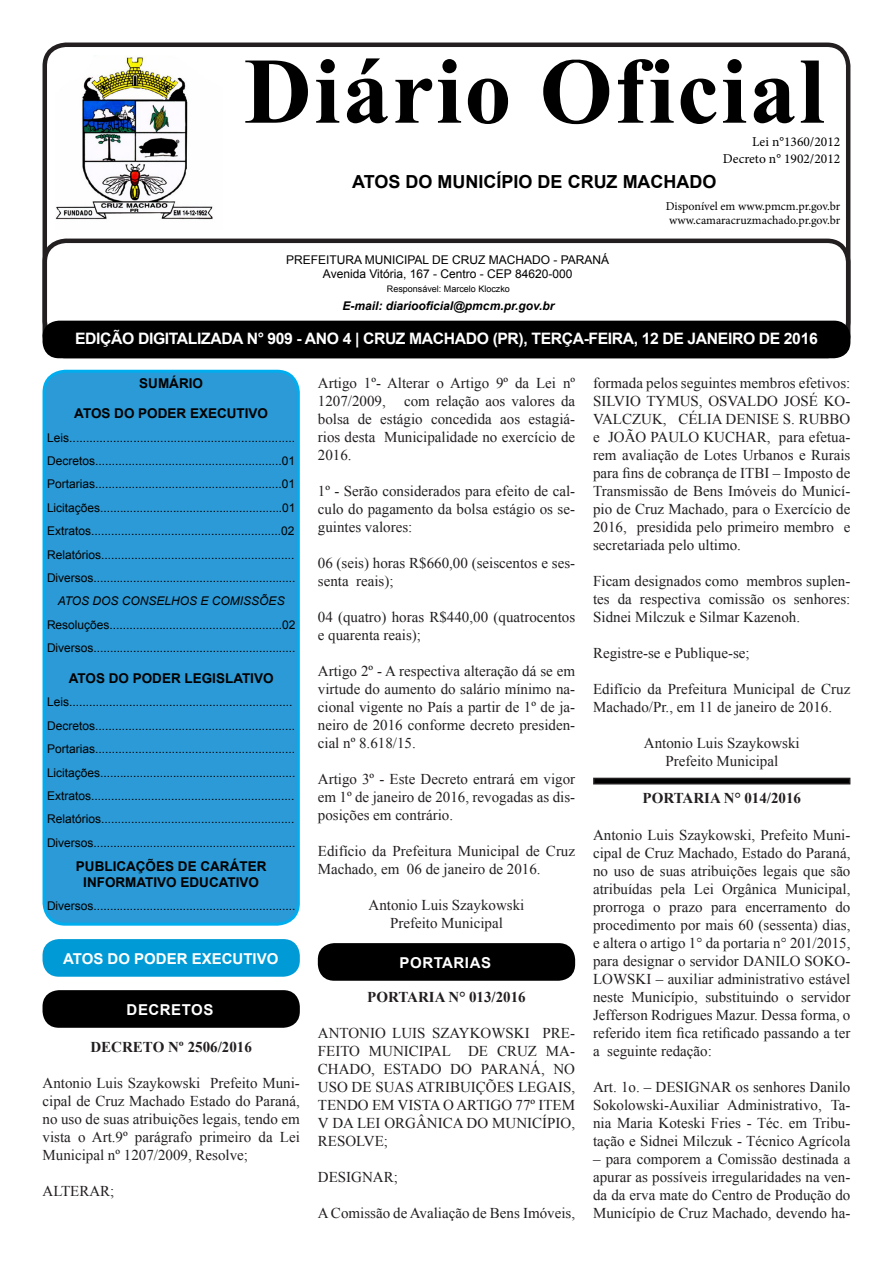
<style>
.page{position:relative;width:893px;height:1263px;background:#fff}
.page>*{position:absolute;margin:0;border:0;box-sizing:border-box;transform-origin:0 0}
.t1{font:700 93.9px "Times New Roman";letter-spacing:.025em;color:#000}
.t2{font:700 18px "Arial";color:#000}
.t3{font:700 15.75px "Arial";letter-spacing:-.025em;color:#fff}
.t4{font:15px/18px "Times New Roman";color:#231f20;text-align:justify}
.t5{font:700 15px "Times New Roman";color:#231f20}
.t6{font:700 15px "Arial";color:#fff}
.t7{font:700 15px "Arial";letter-spacing:.035em;color:#fff}
.t8{font:700 13.5px "Arial";color:#000}
.t9{font:13.5px "Minion Pro";color:#000}
.t10{font:12px "Arial";color:#000}
.t11{font:12px "Minion Pro";letter-spacing:-.005em;color:#000}
.t12{font:italic 700 12px "Arial";color:#000}
.t13{font:italic 12px "Arial";color:#000}
.t14{font:9px "Arial";color:#000}
</style>
<div class="page">
<div style="left:43px;top:43px;width:807px;height:301px;border:4px solid #231f20;border-radius:21px"></div>
<div style="left:43px;top:239px;width:807px;height:119px;border:4px solid #231f20;border-radius:21px"></div>
<div style="left:44px;top:371px;width:254px;height:553px;background:#2b9ad6;border-radius:21px"></div>
<div style="left:43px;top:370px;width:257px;height:556px;border:3px solid #00aeef;border-radius:21px"></div>
<div style="left:43px;top:321px;width:807px;height:37px;background:#000;border-radius:16px"></div>
<img style="left:55px;top:55px;width:158px;height:165px">
<div style="left:43px;top:939px;width:257px;height:38px;background:#009bd6;border-radius:16px"></div>
<div style="left:43px;top:990px;width:257px;height:38px;background:#000;border-radius:16px"></div>
<div style="left:318px;top:943px;width:257px;height:38px;background:#000;border-radius:16px"></div>
<svg style="left:593px;top:777px;width:258px;height:8px;background:#333232"></svg>
<p class="t1" style="left:244px;top:24px;width:582px">Diário Oficial</p>
<p class="t9" style="left:752px;top:133px;width:90px">Lei n°1360/2012</p>
<p class="t9" style="left:723px;top:149px;width:119px">Decreto n° 1902/2012</p>
<p class="t2" style="left:352px;top:169px;width:366px">ATOS DO MUNICÍPIO DE CRUZ MACHADO</p>
<p class="t11" style="left:666px;top:198px;width:176px">Disponível em www.pmcm.pr.gov.br</p>
<p class="t11" style="left:669px;top:212px;width:173px">www.camaracruzmachado.pr.gov.br</p>
<p class="t10" style="left:286px;top:251px;width:325px">PREFEITURA MUNICIPAL DE CRUZ MACHADO - PARANÁ</p>
<p class="t10" style="left:323px;top:266px;width:251px">Avenida Vitória, 167 - Centro - CEP 84620-000</p>
<p class="t14" style="left:387px;top:282px;width:125px">Responsável: Marcelo Kloczko</p>
<p class="t12" style="left:343px;top:298px;width:213px">E-mail: diariooficial@pmcm.pr.gov.br</p>
<p class="t3" style="left:75px;top:327px;width:744px">EDIÇÃO DIGITALIZADA N° 909 - ANO 4 | CRUZ MACHADO (PR), TERÇA-FEIRA, 12 DE JANEIRO DE 2016</p>
<p class="t8" style="left:139px;top:373px;width:65px">SUMÁRIO</p>
<p class="t8" style="left:74px;top:404px;width:195px">ATOS DO PODER EXECUTIVO</p>
<p class="t10" style="left:47px;top:429px;width:250px">Leis...................................................................</p>
<p class="t10" style="left:47px;top:453px;width:250px">Decretos........................................................01</p>
<p class="t10" style="left:47px;top:476px;width:250px">Portarias........................................................01</p>
<p class="t10" style="left:47px;top:499px;width:250px">Licitações.......................................................01</p>
<p class="t10" style="left:47px;top:523px;width:249px">Extratos.........................................................02</p>
<p class="t10" style="left:47px;top:546px;width:249px">Relatórios..........................................................</p>
<p class="t10" style="left:47px;top:570px;width:250px">Diversos.............................................................</p>
<p class="t13" style="left:58px;top:593px;width:228px">ATOS DOS CONSELHOS E COMISSÕES</p>
<p class="t10" style="left:47px;top:616px;width:250px">Resoluções....................................................02</p>
<p class="t10" style="left:47px;top:640px;width:250px">Diversos.............................................................</p>
<p class="t8" style="left:69px;top:669px;width:206px">ATOS DO PODER LEGISLATIVO</p>
<p class="t10" style="left:47px;top:694px;width:247px">Leis...................................................................</p>
<p class="t10" style="left:47px;top:717px;width:250px">Decretos............................................................</p>
<p class="t10" style="left:47px;top:741px;width:250px">Portarias............................................................</p>
<p class="t10" style="left:47px;top:764px;width:250px">Licitações...........................................................</p>
<p class="t10" style="left:47px;top:787px;width:249px">Extratos.............................................................</p>
<p class="t10" style="left:47px;top:811px;width:249px">Relatórios..........................................................</p>
<p class="t10" style="left:47px;top:834px;width:250px">Diversos.............................................................</p>
<p class="t8" style="left:76px;top:856px;width:192px">PUBLICAÇÕES DE CARÁTER</p>
<p class="t8" style="left:83px;top:873px;width:177px">INFORMATIVO EDUCATIVO</p>
<p class="t10" style="left:47px;top:898px;width:250px">Diversos.............................................................</p>
<p class="t4" style="left:318px;top:374px;width:259px">Artigo 1º- Alterar o Artigo 9º da Lei nº 1207/2009, com relação aos valores da bolsa de estágio concedida aos estagiá&shy;rios desta Municipalidade no exercício de 2016.</p>
<p class="t4" style="left:318px;top:482px;width:259px">1º - Serão considerados para efeito de cal&shy;culo do pagamento da bolsa estágio os se&shy;guintes valores:</p>
<p class="t4" style="left:318px;top:554px;width:259px">06 (seis) horas R$660,00 (seiscentos e ses&shy;senta reais);</p>
<p class="t4" style="left:318px;top:608px;width:259px">04 (quatro) horas R$440,00 (quatrocentos e quarenta reais);</p>
<p class="t4" style="left:318px;top:662px;width:259px">Artigo 2º - A respectiva alteração dá se em virtude do aumento do salário mínimo na&shy;cional vigente no País a partir de 1º de ja&shy;neiro de 2016 conforme decreto presiden&shy;cial nº 8.618/15.</p>
<p class="t4" style="left:318px;top:770px;width:259px">Artigo 3º - Este Decreto entrará em vigor em 1º de janeiro de 2016, revogadas as dis&shy;posições em contrário.</p>
<p class="t4" style="left:318px;top:842px;width:259px">Edifício da Prefeitura Municipal de Cruz<br>Machado, em 06 de janeiro de 2016.</p>
<p class="t4" style="left:369px;top:896px;width:157px">Antonio Luis Szaykowski</p>
<p class="t4" style="left:390px;top:914px;width:114px">Prefeito Municipal</p>
<p class="t7" style="left:400px;top:952px;width:93px">PORTARIAS</p>
<p class="t5" style="left:367px;top:986px;width:160px">PORTARIA N° 013/2016</p>
<p class="t4" style="left:318px;top:1024px;width:259px">ANTONIO LUIS SZAYKOWSKI PRE-FEITO MUNICIPAL DE CRUZ MA-CHADO, ESTADO DO PARANÁ, NO USO DE SUAS ATRIBUIÇÕES LEGAIS, TENDO EM VISTA O ARTIGO 77º ITEM V DA LEI ORGÂNICA DO MUNICÍPIO, RESOLVE;</p>
<p class="t4" style="left:318px;top:1168px;width:81px">DESIGNAR;</p>
<p class="t4" style="left:318px;top:1204px;width:259px">A Comissão de Avaliação de Bens Imóveis,</p>
<p class="t4" style="left:593px;top:374px;width:259px">formada pelos seguintes membros efetivos:<br>SILVIO TYMUS, OSVALDO JOSÉ KO-VALCZUK, CÉLIA DENISE S. RUBBO e JOÃO PAULO KUCHAR, para efetua&shy;rem avaliação de Lotes Urbanos e Rurais para fins de cobrança de ITBI – Imposto de Transmissão de Bens Imóveis do Municí&shy;pio de Cruz Machado, para o Exercício de 2016, presidida pelo primeiro membro e secretariada pelo ultimo.</p>
<p class="t4" style="left:593px;top:572px;width:259px">Ficam designados como membros suplen&shy;tes da respectiva comissão os senhores:<br>Sidnei Milczuk e Silmar Kazenoh.</p>
<p class="t4" style="left:593px;top:644px;width:158px">Registre-se e Publique-se;</p>
<p class="t4" style="left:593px;top:680px;width:259px">Edifício da Prefeitura Municipal de Cruz<br>Machado/Pr., em 11 de janeiro de 2016.</p>
<p class="t4" style="left:644px;top:734px;width:157px">Antonio Luis Szaykowski</p>
<p class="t4" style="left:665px;top:752px;width:114px">Prefeito Municipal</p>
<p class="t5" style="left:642px;top:788px;width:160px">PORTARIA N° 014/2016</p>
<p class="t4" style="left:593px;top:825px;width:259px">Antonio Luis Szaykowski, Prefeito Muni&shy;cipal de Cruz Machado, Estado do Paraná, no uso de suas atribuições legais que são atribuídas pela Lei Orgânica Municipal, prorroga o prazo para encerramento do procedimento por mais 60 (sessenta) dias, e altera o artigo 1° da portaria n° 201/2015, para designar o servidor DANILO SOKO-LOWSKI – auxiliar administrativo estável neste Município, substituindo o servidor Jefferson Rodrigues Mazur. Dessa forma, o referido item fica retificado passando a ter a seguinte redação:</p>
<p class="t4" style="left:593px;top:1077px;width:259px">Art. 1o. – DESIGNAR os senhores Danilo Sokolowski-Auxiliar Administrativo, Ta&shy;nia Maria Koteski Fries - Téc. em Tribu&shy;tação e Sidnei Milczuk - Técnico Agrícola</p>
<p class="t4" style="left:593px;top:1149px;width:259px">– para comporem a Comissão destinada a apurar as possíveis irregularidades na ven&shy;da da erva mate do Centro de Produção do Município de Cruz Machado, devendo ha-</p>
<p class="t6" style="left:63px;top:948px;width:217px">ATOS DO PODER EXECUTIVO</p>
<p class="t7" style="left:127px;top:999px;width:88px">DECRETOS</p>
<p class="t5" style="left:90px;top:1036px;width:163px">DECRETO Nº 2506/2016</p>
<p class="t4" style="left:43px;top:1073px;width:259px">Antonio Luis Szaykowski Prefeito Muni&shy;cipal de Cruz Machado Estado do Paraná, no uso de suas atribuições legais, tendo em vista o Art.9º parágrafo primeiro da Lei Municipal nº 1207/2009, Resolve;</p>
<p class="t4" style="left:43px;top:1181px;width:73px">ALTERAR;</p>
</div>
